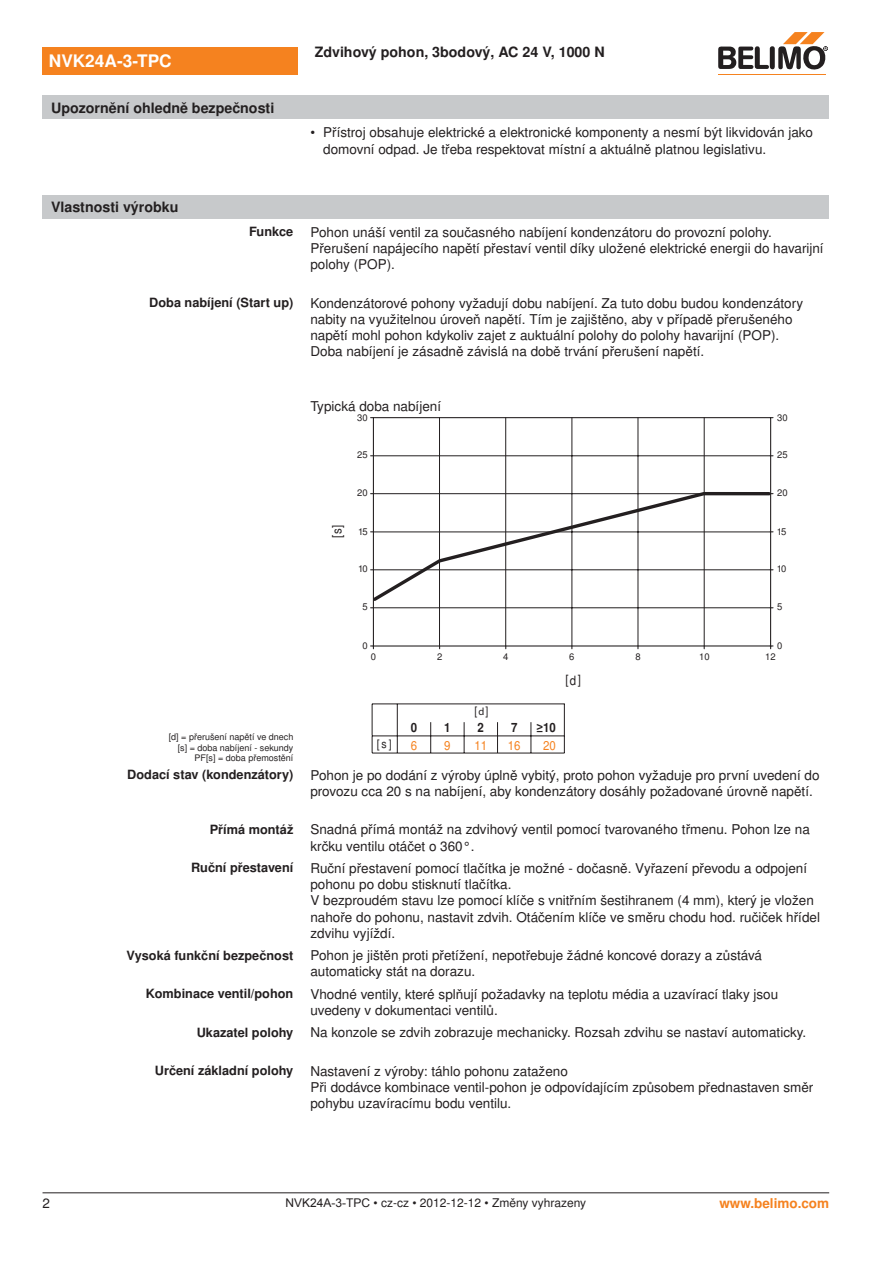
<style>
.page{position:relative;width:893px;height:1263px;background:#fff}
.page>*{position:absolute;margin:0;border:0;box-sizing:border-box;transform-origin:0 0}
.t1{font:700 17.25px "Nimbus Sans BEL";color:#fff}
.t2{font:700 14.25px "Nimbus Sans BEL";color:#231f20}
.t3{font:13.5px/16.2px "Nimbus Sans BEL";color:#231f20}
.t4{font:700 13.5px "Nimbus Sans BEL";color:#f5821f}
.t5{font:700 12.75px "Nimbus Sans BEL";color:#231f20}
.t6{font:12.75px "Nimbus Sans BEL";color:#f5821f;scale:.9 1}
.t7{font:700 12.75px "Nimbus Sans BEL";color:#231f20;scale:.9 1}
.t8{font:12.75px "Nimbus Sans BEL";color:#231f20;scale:.9 1}
.t9{font:12px "Nimbus Sans BEL";color:#231f20}
.t10{font:11.7px "Nimbus Sans BEL";color:#231f20;scale:.9 1}
.t11{font:10.5px "Myriad Pro";color:#231f20}
.t12{font:9.45px "Nimbus Sans BEL";color:#231f20}
.t13{font:9px/10.8px "Nimbus Sans BEL";color:#231f20;text-align:right}
.s1{font-family:"Arial"}
</style>
<div class="page">
<div style="left:43px;top:195px;width:786px;height:23px;background:#c7c9cb"></div>
<hr style="left:397px;top:704px;width:34px;height:1px;background:#231f20">
<hr style="left:431px;top:704px;width:33px;height:1px;background:#231f20">
<hr style="left:464px;top:704px;width:33px;height:1px;background:#231f20">
<hr style="left:497px;top:704px;width:34px;height:1px;background:#231f20">
<hr style="left:531px;top:704px;width:34px;height:1px;background:#231f20">
<hr style="left:397px;top:736px;width:34px;height:1px;background:#231f20">
<hr style="left:431px;top:736px;width:33px;height:1px;background:#231f20">
<svg style="left:430px;top:722px;width:1px;height:31px"></svg>
<hr style="left:464px;top:736px;width:33px;height:1px;background:#231f20">
<svg style="left:464px;top:722px;width:1px;height:31px"></svg>
<hr style="left:497px;top:736px;width:34px;height:1px;background:#231f20">
<svg style="left:497px;top:722px;width:1px;height:31px"></svg>
<hr style="left:531px;top:736px;width:34px;height:1px;background:#231f20">
<svg style="left:531px;top:722px;width:1px;height:31px"></svg>
<svg style="left:564px;top:705px;width:1px;height:48px"></svg>
<svg style="left:372px;top:704px;width:26px;height:50px"></svg>
<hr style="left:397px;top:753px;width:34px;height:1px;background:#231f20">
<hr style="left:431px;top:753px;width:33px;height:1px;background:#231f20">
<hr style="left:464px;top:753px;width:33px;height:1px;background:#231f20">
<hr style="left:497px;top:753px;width:34px;height:1px;background:#231f20">
<hr style="left:531px;top:753px;width:34px;height:1px;background:#231f20">
<hr style="left:439px;top:418px;width:1px;height:228px;background:#231f20">
<hr style="left:572px;top:418px;width:1px;height:228px;background:#231f20">
<hr style="left:638px;top:418px;width:1px;height:228px;background:#231f20">
<hr style="left:373px;top:455px;width:398px;height:1px;background:#231f20">
<hr style="left:373px;top:607px;width:398px;height:1px;background:#231f20">
<hr style="left:505px;top:418px;width:1px;height:228px;background:#231f20">
<hr style="left:704px;top:418px;width:1px;height:228px;background:#231f20">
<svg style="left:370px;top:490px;width:403px;height:114px"></svg>
<div style="left:373px;top:417px;width:398px;height:229px;border:1px solid #231f20"></div>
<div style="left:43px;top:47px;width:255px;height:27px;background:#f5821f"></div>
<hr style="left:718px;top:74px;width:107px;height:1px;background:#f5821f">
<svg style="left:718px;top:32px;width:110px;height:38px"></svg>
<div style="left:43px;top:96px;width:786px;height:23px;background:#c7c9cb"></div>
<hr style="left:43px;top:1192px;width:786px;height:1px;background:#231f20">
<p class="t1" style="left:49px;top:51px;width:124px">NVK24A-3-TPC</p>
<p class="t2" style="left:51px;top:99px;width:225px">Upozornění ohledně bezpečnosti</p>
<p class="t2" style="left:51px;top:198px;width:129px">Vlastnosti výrobku</p>
<p class="t2" style="left:315px;top:44px;width:292px">Zdvihový pohon, 3bodový, AC 24 V, 1000 N</p>
<p class="t3" style="left:323px;top:125px;width:491px;text-indent:-13px">• Přístroj obsahuje elektrické a elektronické komponenty a nesmí být likvidován jako domovní odpad. Je třeba respektovat místní a aktuálně platnou legislativu.</p>
<p class="t5" style="left:249px;top:224px;width:46px">Funkce</p>
<p class="t3" style="left:310px;top:224px;width:515px">Pohon unáší ventil za současného nabíjení kondenzátoru do provozní polohy.<br>Přerušení napájecího napětí přestaví ventil díky uložené elektrické energii do havarijní polohy (POP).</p>
<p class="t5" style="left:149px;top:295px;width:146px">Doba nabíjení (Start up)</p>
<p class="t3" style="left:310px;top:295px;width:494px">Kondenzátorové pohony vyžadují dobu nabíjení. Za tuto dobu budou kondenzátory nabity na využitelnou úroveň napětí. Tím je zajištěno, aby v případě přerušeného napětí mohl pohon kdykoliv zajet z auktuální polohy do polohy havarijní (POP).<br>Doba nabíjení je zásadně závislá na době trvání přerušení napětí.</p>
<p class="t3" style="left:310px;top:399px;width:132px">Typická doba nabíjení</p>
<p class="t12" style="left:357px;top:414px;width:12px">30</p>
<p class="t12" style="left:777px;top:414px;width:12px">30</p>
<p class="t12" style="left:357px;top:452px;width:12px">25</p>
<p class="t12" style="left:777px;top:452px;width:12px">25</p>
<p class="t12" style="left:357px;top:489px;width:12px">20</p>
<p class="t12" style="left:777px;top:489px;width:12px">20</p>
<p class="t8" style="left:332px;top:538px;width:16px;rotate:-90deg">[s]</p>
<p class="t12" style="left:358px;top:528px;width:11px">15</p>
<p class="t12" style="left:777px;top:528px;width:11px">15</p>
<p class="t12" style="left:358px;top:566px;width:11px">10</p>
<p class="t12" style="left:777px;top:566px;width:11px">10</p>
<p class="t12" style="left:363px;top:603px;width:7px">5</p>
<p class="t12" style="left:777px;top:603px;width:7px">5</p>
<p class="t12" style="left:363px;top:642px;width:7px">0</p>
<p class="t12" style="left:777px;top:642px;width:7px">0</p>
<p class="t13" style="left:169px;top:731px;width:126px">[d] = přerušení napětí ve dnech [s] = doba nabíjení - sekundy<br>PF[s] = doba přemostění</p>
<p class="t12" style="left:371px;top:653px;width:7px">0</p>
<p class="t12" style="left:437px;top:653px;width:7px">2</p>
<p class="t12" style="left:503px;top:653px;width:7px">4</p>
<p class="t12" style="left:569px;top:653px;width:7px">6</p>
<p class="t12" style="left:635px;top:653px;width:7px">8</p>
<p class="t12" style="left:699px;top:653px;width:12px">10</p>
<p class="t12" style="left:765px;top:653px;width:12px">12</p>
<p class="t8" style="left:566px;top:675px;width:19px">[d]</p>
<p class="t10" style="left:475px;top:706px;width:17px">[ ]</p>
<p class="t11" style="left:478px;top:705px;width:7px">d</p>
<p class="t7" style="left:411px;top:719px;width:9px">0</p>
<p class="t7" style="left:444px;top:719px;width:9px">1</p>
<p class="t7" style="left:478px;top:719px;width:9px">2</p>
<p class="t7" style="left:511px;top:719px;width:9px">7</p>
<p class="t7" style="left:536px;top:719px;width:23px">≥10</p>
<p class="t10" style="left:377px;top:740px;width:18px">[s]</p>
<p class="t6" style="left:411px;top:740px;width:9px">6</p>
<p class="t6" style="left:444px;top:740px;width:9px">9</p>
<p class="t6" style="left:474px;top:740px;width:16px">11</p>
<p class="t6" style="left:508px;top:740px;width:16px">16</p>
<p class="t6" style="left:543px;top:740px;width:16px">20</p>
<p class="t5" style="left:127px;top:767px;width:168px">Dodací stav (kondenzátory)</p>
<p class="t3" style="left:310px;top:767px;width:511px">Pohon je po dodání z výroby úplně vybitý, proto pohon vyžaduje pro první uvedení do provozu cca 20 s na nabíjení, aby kondenzátory dosáhly požadované úrovně napětí.</p>
<p class="t5" style="left:210px;top:822px;width:85px">Přímá montáž</p>
<p class="t3" style="left:310px;top:822px;width:501px">Snadná přímá montáž na zdvihový ventil pomocí tvarovaného třmenu. Pohon lze na krčku ventilu otáčet o 360°.</p>
<p class="t5" style="left:191px;top:860px;width:104px">Ruční přestavení</p>
<p class="t3" style="left:310px;top:860px;width:511px">Ruční přestavení pomocí tlačítka je možné - dočasně. Vyřazení převodu a odpojení pohonu po dobu stisknutí tlačítka.<br>V bezproudém stavu lze pomocí klíče s vnitřním šestihranem (4 mm), který je vložen nahoře do pohonu, nastavit zdvih. Otáčením klíče ve směru chodu hod. ručiček hřídel zdvihu vyjíždí.</p>
<p class="t5" style="left:127px;top:947px;width:168px">Vysoká funkční bezpečnost</p>
<p class="t3" style="left:310px;top:948px;width:453px">Pohon je jištěn proti přetížení, nepotřebuje žádné koncové dorazy a zůstává automaticky stát na dorazu.</p>
<p class="t5" style="left:146px;top:986px;width:149px">Kombinace ventil/pohon</p>
<p class="t3" style="left:310px;top:986px;width:469px">Vhodné ventily, které splňují požadavky na teplotu média a uzavírací tlaky jsou uvedeny v dokumentaci ventilů.</p>
<p class="t5" style="left:197px;top:1025px;width:98px">Ukazatel polohy</p>
<p class="t3" style="left:310px;top:1025px;width:497px">Na konzole se zdvih zobrazuje mechanicky. Rozsah zdvihu se nastaví automaticky.</p>
<p class="t5" style="left:155px;top:1063px;width:140px">Určení základní polohy</p>
<p class="t3" style="left:310px;top:1063px;width:504px">Nastavení z výroby: táhlo pohonu zataženo<br>Při dodávce kombinace ventil-pohon je odpovídajícím způsobem přednastaven směr pohybu uzavíracímu bodu ventilu.</p>
<p class="t3" style="left:43px;top:1196px;width:9px">2</p>
<p class="t9" style="left:285px;top:1196px;width:302px"><span class="s1">NVK24A-3-TPC</span> • cz-cz • 2012-12-12 • Změny vyhrazeny</p>
<p class="t4" style="left:719px;top:1195px;width:111px">www.belimo.com</p>
</div>
